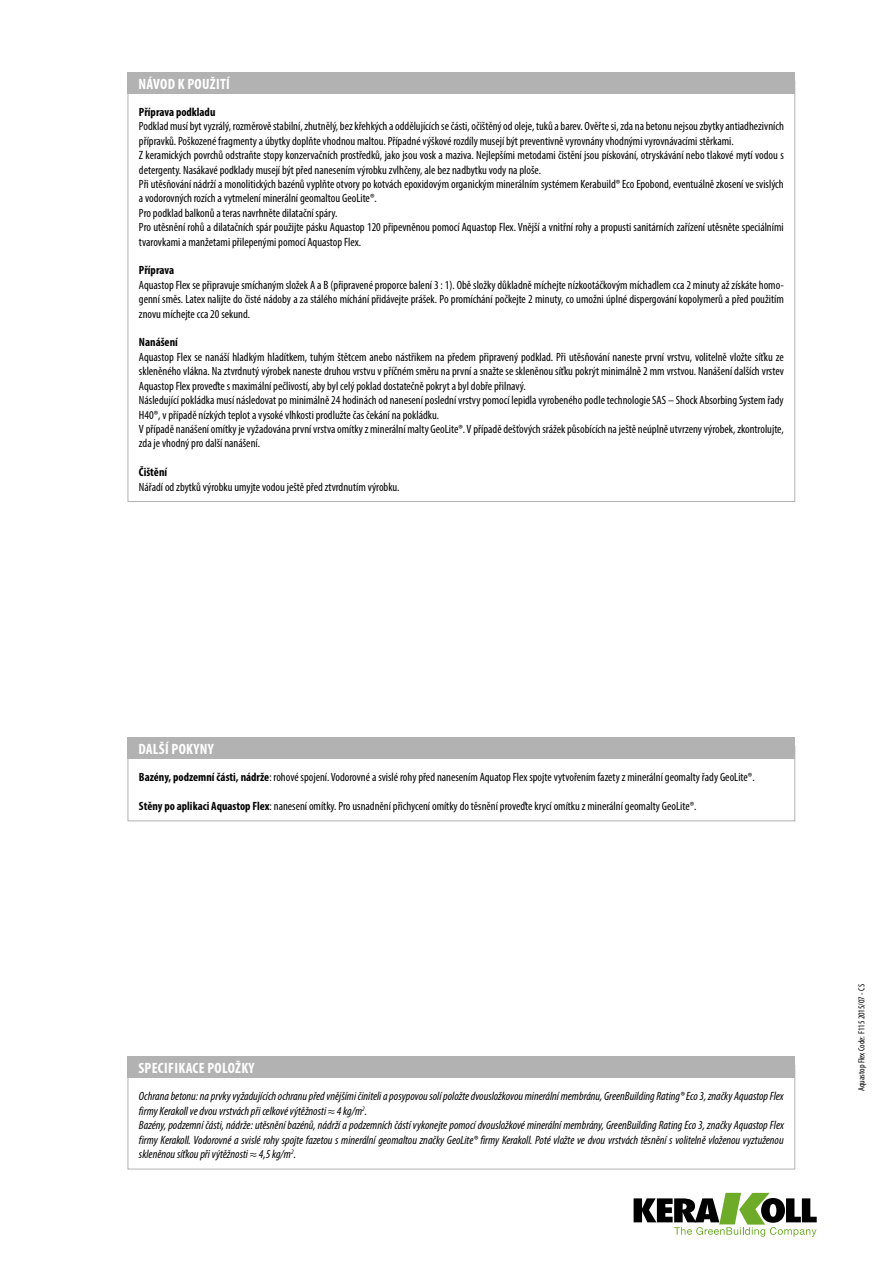
<style>
.page{position:relative;width:893px;height:1263px;background:#fff}
.page>*{position:absolute;margin:0;border:0;box-sizing:border-box;transform-origin:0 0}
.t1{font:700 condensed 15px "Myriad Pro";letter-spacing:.02em;color:#fff}
.t2{font:condensed 12px/14.4px "Myriad Pro";color:#000}
.t3{font:italic condensed 12px/14.4px "Myriad Pro";color:#000}
.t4{font:700 condensed 12px "Myriad Pro";color:#000}
.t5{font:condensed 9px "Myriad Pro";color:#000}
.s1{font-weight:700}
</style>
<div class="page">
<svg style="left:634px;top:1193px;width:183px;height:44px"></svg>
<div style="left:128px;top:1065px;width:667px;height:104px;border:1px solid #b3b2b2"></div>
<div style="left:128px;top:1057px;width:667px;height:21px;background:#b3b2b2"></div>
<div style="left:128px;top:72px;width:667px;height:22px;background:#b3b2b2"></div>
<div style="left:128px;top:746px;width:667px;height:75px;border:1px solid #b3b2b2"></div>
<div style="left:128px;top:737px;width:667px;height:21px;background:#b3b2b2"></div>
<p class="t1" style="left:138px;top:74px;width:93px">NÁVOD K POUŽITÍ</p>
<p class="t4" style="left:139px;top:105px;width:78px">Příprava podkladu</p>
<p class="t2" style="left:139px;top:119px;width:646px">Podklad musí byt vyzrálý, rozměrově stabilní, zhutnělý, bez křehkých a oddělujících se části, očištěný od oleje, tuků a barev. Ověřte si, zda na betonu nejsou zbytky antiadhezivních přípravků. Poškozené fragmenty a úbytky doplňte vhodnou maltou. Případné výškové rozdíly musejí být preventivně vyrovnány vhodnými vyrovnávacími stěrkami.<br>Z keramických povrchů odstraňte stopy konzervačních prostředků, jako jsou vosk a maziva. Nejlepšími metodami čistění jsou pískování, otryskávání nebo tlakové mytí vodou s detergenty. Nasákavé podklady musejí být před nanesením výrobku zvlhčeny, ale bez nadbytku vody na ploše.<br>Při utěsňování nádrží a monolitických bazénů vyplňte otvory po kotvách epoxidovým organickým minerálním systémem Kerabuild® Eco Epobond, eventuálně zkosení ve svislých a vodorovných rozích a vytmelení minerální geomaltou GeoLite®.<br>Pro podklad balkonů a teras navrhněte dilatační spáry.<br>Pro utěsnění rohů a dilatačních spár použijte pásku Aquastop 120 připevněnou pomocí Aquastop Flex. Vnější a vnitřní rohy a propusti sanitárních zařízení utěsněte speciálními tvarovkami a manžetami přilepenými pomocí Aquastop Flex.</p>
<p class="t4" style="left:139px;top:263px;width:37px">Příprava</p>
<p class="t2" style="left:139px;top:278px;width:646px;text-align:justify">Aquastop Flex se připravuje smíchaným složek A a B (připravené proporce balení 3 : 1). Obě složky důkladně míchejte nízkootáčkovým míchadlem cca 2 minuty až získáte homo&shy;genní směs. Latex nalijte do čisté nádoby a za stálého míchání přidávejte prášek. Po promíchání počkejte 2 minuty, co umožni úplné dispergování kopolymerů a před použitím znovu míchejte cca 20 sekund.</p>
<p class="t4" style="left:139px;top:335px;width:40px">Nanášení</p>
<p class="t2" style="left:139px;top:350px;width:646px">Aquastop Flex se nanáší hladkým hladítkem, tuhým štětcem anebo nástřikem na předem připravený podklad. Při utěsňování naneste první vrstvu, volitelně vložte síťku ze skleněného vlákna. Na ztvrdnutý výrobek naneste druhou vrstvu v příčném směru na první a snažte se skleněnou síťku pokrýt minimálně 2 mm vrstvou. Nanášení dalších vrstev Aquastop Flex proveďte s maximální pečlivostí, aby byl celý poklad dostatečně pokryt a byl dobře přilnavý.<br>Následující pokládka musí následovat po minimálně 24 hodinách od nanesení poslední vrstvy pomocí lepidla vyrobeného podle technologie SAS – Shock Absorbing System řady H40®, v případě nízkých teplot a vysoké vlhkosti prodlužte čas čekání na pokládku.<br>V případě nanášení omítky je vyžadována první vrstva omítky z minerální malty GeoLite®. V případě dešťových srážek působících na ještě neúplně utvrzeny výrobek, zkontrolujte, zda je vhodný pro další nanášení.</p>
<p class="t4" style="left:139px;top:465px;width:30px">Čištění</p>
<p class="t2" style="left:139px;top:479px;width:262px">Nářadí od zbytků výrobku umyjte vodou ještě před ztvrdnutím výrobku.</p>
<p class="t1" style="left:138px;top:739px;width:77px">DALŠÍ POKYNY</p>
<p class="t2" style="left:139px;top:770px;width:617px"><span class="s1">Bazény, podzemní části, nádrže</span>: rohové spojení. Vodorovné a svislé rohy před nanesením Aquatop Flex spojte vytvořením fazety z minerální geomalty řady GeoLite®.</p>
<p class="t2" style="left:139px;top:798px;width:559px"><span class="s1">Stěny po aplikaci Aquastop Flex</span>: nanesení omítky. Pro usnadnění přichycení omítky do těsnění proveďte krycí omítku z minerální geomalty GeoLite®.</p>
<p class="t1" style="left:138px;top:1058px;width:118px">SPECIFIKACE POLOŽKY</p>
<p class="t3" style="left:139px;top:1089px;width:646px">Ochrana betonu: na prvky vyžadujících ochranu před vnějšími činiteli a posypovou solí položte dvousložkovou minerální membránu, GreenBuilding Rating® Eco 3, značky Aquastop Flex firmy Kerakoll ve dvou vrstvách při celkové výtěžnosti ≈ 4 kg/m<sup>2</sup>.<br>Bazény, podzemní části, nádrže: utěsnění bazénů, nádrží a podzemních částí vykonejte pomocí dvousložkové minerální membrány, GreenBuilding Rating Eco 3, značky Aquastop Flex firmy Kerakoll. Vodorovné a svislé rohy spojte fazetou s minerální geomaltou značky GeoLite® firmy Kerakoll. Poté vložte ve dvou vrstvách těsnění s volitelně vloženou vyztuženou skleněnou síťkou při výtěžnosti ≈ 4,5 kg/m<sup>2</sup>.</p>
<p class="t5" style="left:856px;top:1091px;width:108px;rotate:-90deg">Aquastop Flex Code: F115 2015/07 - CS</p>
</div>
